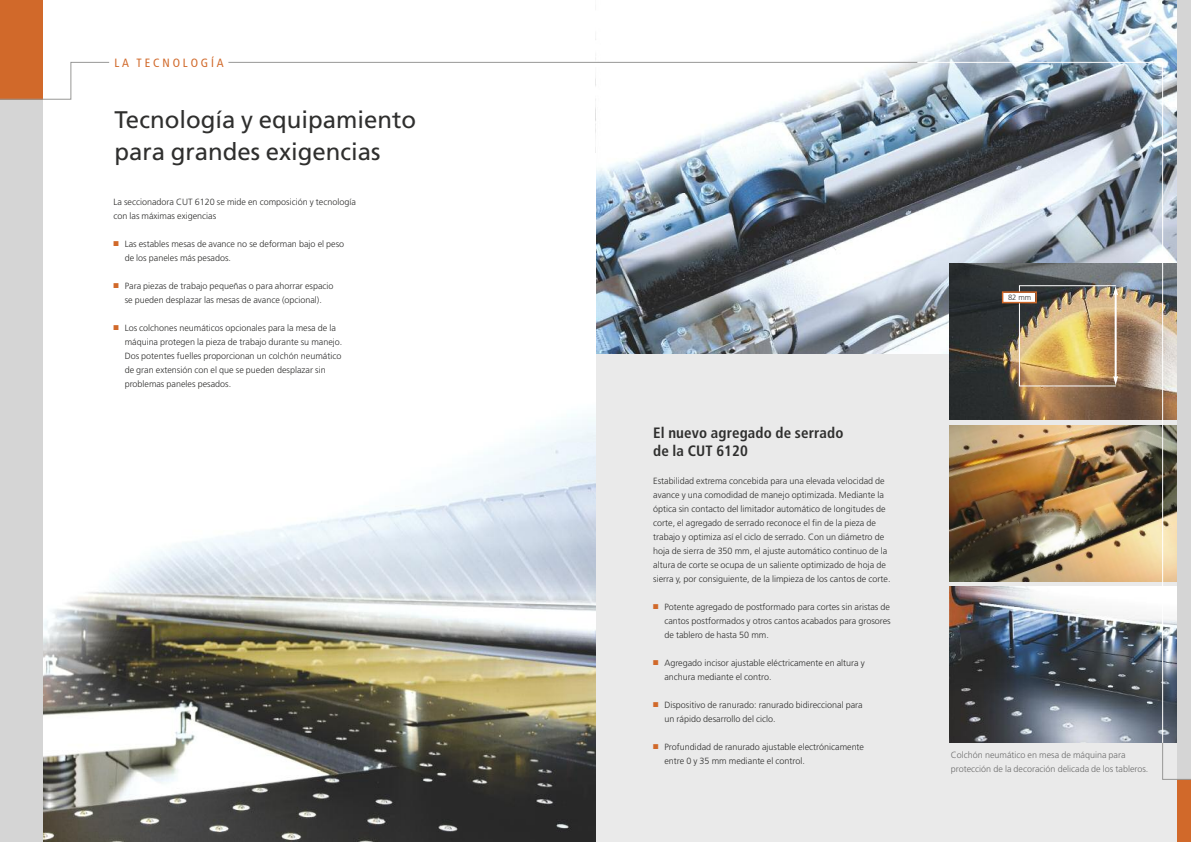
<style>
.page{position:relative;width:1191px;height:842px;background:#fff}
.page>*{position:absolute;margin:0;border:0;box-sizing:border-box;transform-origin:0 0}
.t1{font:24px/32px "Frutiger LT Com";color:#2f2f2e}
.t2{font:700 condensed 15px/18px "Frutiger";letter-spacing:.01em;color:#2f2f2e}
.t3{font:condensed 12px "Frutiger";letter-spacing:.24em;color:#d1692a}
.t4{font:300 9px/14px "Frutiger";color:#2f2f2e}
.t5{font:300 9px/14px "Frutiger";color:#6d6d6d}
.t6{font:300 7.7px "Frutiger";color:#2f2f2e}
.s1{color:#d1692a}
</style>
<div class="page">
<img style="left:595px;top:0;width:581px;height:354px">
<div style="left:595px;top:354px;width:596px;height:488px;background:#eaeaea"></div>
<img style="left:43px;top:417px;width:552px;height:425px">
<div style="left:0;top:99px;width:43px;height:743px;background:#d5d5d5"></div>
<div style="left:0;top:0;width:43px;height:99px;background:#d1692a"></div>
<svg style="left:0;top:62px;width:110px;height:38px"></svg>
<hr style="left:228px;top:62px;width:689px;height:1px;background:#979796">
<img style="left:1163px;top:425px;width:13px;height:156px">
<img style="left:1163px;top:264px;width:13px;height:156px">
<img style="left:1163px;top:587px;width:13px;height:155px">
<div style="left:1176px;top:0;width:15px;height:842px;background:#d5d5d5"></div>
<div style="left:1176px;top:780px;width:15px;height:62px;background:#d1692a"></div>
<img style="left:917px;top:62px;width:246px;height:681px">
<svg style="left:1162px;top:742px;width:29px;height:38px"></svg>
<div style="left:1003px;top:293px;width:32px;height:9px;background:#fff"></div>
<div style="left:1002px;top:291px;width:34px;height:12px;border:2px solid #d1692a"></div>
<h3 class="t3" style="left:114px;top:58px;width:111px">LA TECNOLOGÍA</h3>
<h1 class="t1" style="left:114px;top:106px;width:303px">Tecnología y equipamiento para grandes exigencias</h1>
<p class="t4" style="left:113px;top:196px;width:244px">La seccionadora CUT 6120 se mide en composición y tecnología con las máximas exigencias</p>
<p class="t4" style="left:125px;top:238px;width:221px;text-indent:-11px"><span class="s1">■</span> Las estables mesas de avance no se deforman bajo el peso de los paneles más pesados.</p>
<p class="t4" style="left:113px;top:280px;width:222px;text-align:center"><span class="s1">■</span> Para piezas de trabajo pequeñas o para ahorrar espacio se pueden desplazar las mesas de avance (opcional).</p>
<p class="t4" style="left:125px;top:322px;width:219px;text-indent:-11px"><span class="s1">■</span> Los colchones neumáticos opcionales para la mesa de la máquina protegen la pieza de trabajo durante su manejo.<br>Dos potentes fuelles proporcionan un colchón neumático de gran extensión con el que se pueden desplazar sin problemas paneles pesados.</p>
<h2 class="t2" style="left:653px;top:424px;width:192px">El nuevo agregado de serrado de la CUT 6120</h2>
<p class="t4" style="left:653px;top:474px;width:239px">Estabilidad extrema concebida para una elevada velocidad de avance y una comodidad de manejo optimizada. Mediante la óptica sin contacto del limitador automático de longitudes de corte, el agregado de serrado reconoce el fin de la pieza de trabajo y optimiza así el ciclo de serrado. Con un diámetro de hoja de sierra de 350 mm, el ajuste automático continuo de la altura de corte se ocupa de un saliente optimizado de hoja de sierra y, por consiguiente, de la limpieza de los cantos de corte.</p>
<p class="t4" style="left:664px;top:600px;width:228px;text-align:justify;text-indent:-11px"><span class="s1">■</span> Potente agregado de postformado para cortes sin aristas de cantos postformados y otros cantos acabados para grosores de tablero de hasta 50 mm.</p>
<p class="t4" style="left:664px;top:656px;width:202px;text-indent:-11px"><span class="s1">■</span> Agregado incisor ajustable eléctricamente en altura y anchura mediante el contro.</p>
<p class="t4" style="left:664px;top:698px;width:200px;text-indent:-11px"><span class="s1">■</span> Dispositivo de ranurado: ranurado bidireccional para un rápido desarrollo del ciclo.</p>
<p class="t4" style="left:664px;top:740px;width:201px;text-indent:-11px"><span class="s1">■</span> Profundidad de ranurado ajustable electrónicamente entre 0 y 35 mm mediante el control.</p>
<p class="t6" style="left:1008px;top:294px;width:25px">82 mm</p>
<p class="t5" style="left:951px;top:748px;width:199px">Colchón neumático en mesa de máquina para protección de la decoración delicada de los tableros.</p>
</div>
